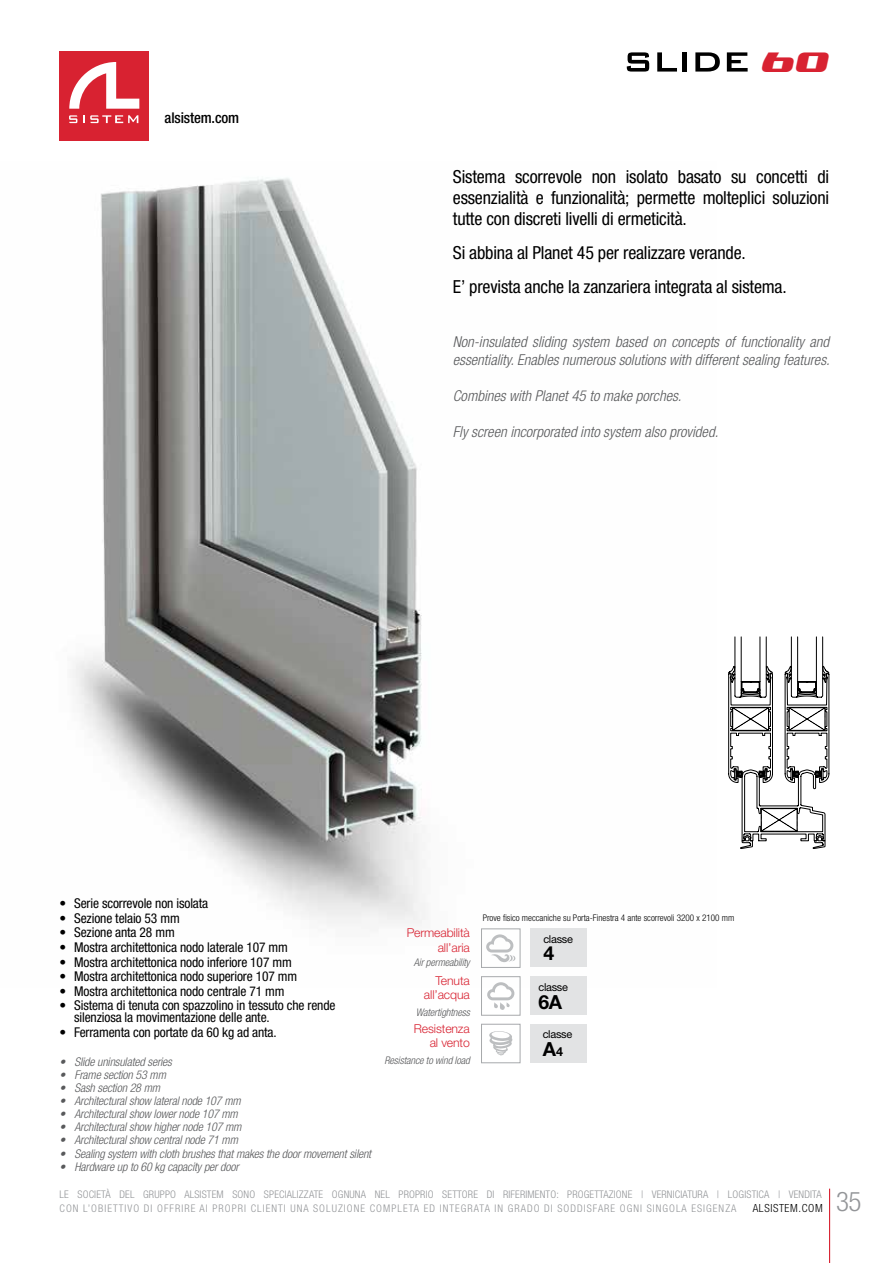
<style>
.page{position:relative;width:893px;height:1263px;background:#fff}
.page>*{position:absolute;margin:0;border:0;box-sizing:border-box;transform-origin:0 0}
.t1{font:30.45px "Nationalyze ALP";color:#d82231}
.t2{font:300 condensed 27px "Helvetica Neue LT Std";color:#939598}
.t3{font:700 19.35px "Helvetica Neue LT Pro";color:#000}
.t4{font:condensed 18px/21px "Helvetica Neue LT Std";letter-spacing:-.01em;color:#000;text-align:justify}
.t5{font:italic 300 condensed 15px/18px "Helvetica Neue LT Std";color:#58595b}
.t6{font:500 condensed 14.85px "Helvetica Neue LT Std";letter-spacing:-.01em;color:#000}
.t7{font:condensed 13.5px/12px "Helvetica Neue LT Std";letter-spacing:-.01em;color:#000}
.t8{font:300 12.15px/14.2px "Helvetica Neue LT Pro";letter-spacing:-.01em;color:#d82231;text-align:right}
.t9{font:italic 300 condensed 12px "Helvetica Neue LT Std";letter-spacing:-.01em;color:#58595b}
.t10{font:300 condensed 11.25px "Helvetica Neue LT Std";letter-spacing:.055em;color:#000}
.t11{font:10.95px "Helvetica Neue LT Pro";letter-spacing:-.025em;color:#000}
.t12{font:300 condensed 10.5px/13.5px "Helvetica Neue LT Std";letter-spacing:.015em;color:#939598}
.t13{font:italic 300 condensed 10.5px "Helvetica Neue LT Std";letter-spacing:-.01em;color:#58595b}
.t14{font:300 condensed 9.15px "Helvetica Neue LT Std";color:#000}
.s1{font-size:12.45px}
</style>
<div class="page">
<div style="left:60px;top:51px;width:89px;height:90px;background:#d82231"></div>
<svg style="left:69px;top:62px;width:70px;height:47px"></svg>
<svg style="left:69px;top:115px;width:8px;height:8px"></svg>
<svg style="left:83px;top:115px;width:55px;height:8px"></svg>
<hr style="left:829px;top:1188px;width:1px;height:75px;background:#d82231">
<img style="left:72px;top:178px;width:515px;height:810px">
<svg style="left:627px;top:52px;width:22px;height:20px"></svg>
<svg style="left:657px;top:52px;width:20px;height:20px"></svg>
<div style="left:682px;top:52px;width:5px;height:20px;background:#000"></div>
<svg style="left:695px;top:52px;width:25px;height:20px"></svg>
<svg style="left:727px;top:52px;width:21px;height:20px"></svg>
<svg style="left:728px;top:637px;width:101px;height:212px"></svg>
<div style="left:530px;top:929px;width:57px;height:38px;background:#e2e3e4"></div>
<div style="left:530px;top:976px;width:57px;height:39px;background:#e2e3e4"></div>
<div style="left:530px;top:1024px;width:57px;height:38px;background:#e2e3e4"></div>
<div style="left:481px;top:976px;width:39px;height:39px;border:1px solid #a7a9ac"></div>
<svg style="left:487px;top:982px;width:27px;height:28px"></svg>
<div style="left:481px;top:929px;width:39px;height:39px;border:1px solid #a7a9ac"></div>
<svg style="left:486px;top:934px;width:30px;height:28px"></svg>
<div style="left:481px;top:1024px;width:39px;height:39px;border:1px solid #a7a9ac"></div>
<svg style="left:489px;top:1031px;width:23px;height:25px"></svg>
<p class="t6" style="left:165px;top:109px;width:76px">alsistem.com</p>
<h1 class="t1" style="left:762px;top:43px;width:69px">60</h1>
<h3 class="t4" style="left:453px;top:166px;width:378px">Sistema scorrevole non isolato basato su concetti di essenzialità e funzionalità; permette molteplici soluzioni tutte con discreti livelli di ermeticità.</h3>
<h3 class="t4" style="left:453px;top:235px;width:335px;line-height:33.9px">Si abbina al Planet 45 per realizzare verande.<br>E’ prevista anche la zanzariera integrata al sistema.</h3>
<p class="t5" style="left:453px;top:333px;width:378px">Non-insulated sliding system based on concepts of functionality and essentiality. Enables numerous solutions with different sealing features.</p>
<p class="t5" style="left:453px;top:387px;width:230px">Combines with Planet 45 to make porches.</p>
<p class="t5" style="left:453px;top:423px;width:267px">Fly screen incorporated into system also provided.</p>
<p class="t7" style="left:60px;top:897px;width:150px">• Serie scorrevole non isolata</p>
<p class="t7" style="left:60px;top:912px;width:122px">• Sezione telaio 53 mm</p>
<p class="t7" style="left:60px;top:926px;width:117px">• Sezione anta 28 mm</p>
<p class="t7" style="left:60px;top:941px;width:230px">• Mostra architettonica nodo laterale 107 mm</p>
<p class="t7" style="left:60px;top:956px;width:234px">• Mostra architettonica nodo inferiore 107 mm</p>
<p class="t7" style="left:60px;top:970px;width:239px">• Mostra architettonica nodo superiore 107 mm</p>
<p class="t7" style="left:60px;top:985px;width:227px">• Mostra architettonica nodo centrale 71 mm</p>
<p class="t7" style="left:74px;top:999px;width:263px;text-indent:-15px">• Sistema di tenuta con spazzolino in tessuto che rende silenziosa la movimentazione delle ante.</p>
<p class="t7" style="left:60px;top:1026px;width:219px">• Ferramenta con portate da 60 kg ad anta.</p>
<p class="t9" style="left:60px;top:1054px;width:114px">• Slide uninsulated series</p>
<p class="t9" style="left:60px;top:1068px;width:108px">• Frame section 53 mm</p>
<p class="t9" style="left:60px;top:1081px;width:102px">• Sash section 28 mm</p>
<p class="t9" style="left:60px;top:1094px;width:183px">• Architectural show lateral node 107 mm</p>
<p class="t9" style="left:60px;top:1107px;width:180px">• Architectural show lower node 107 mm</p>
<p class="t9" style="left:60px;top:1120px;width:183px">• Architectural show higher node 107 mm</p>
<p class="t9" style="left:60px;top:1133px;width:180px">• Architectural show central node 71 mm</p>
<p class="t9" style="left:60px;top:1146px;width:313px">• Sealing system with cloth brushes that makes the door movement silent</p>
<p class="t9" style="left:60px;top:1159px;width:181px">• Hardware up to 60 kg capacity per door</p>
<p class="t8" style="left:407px;top:926px;width:65px">Permeabilità all’aria</p>
<p class="t8" style="left:424px;top:973px;width:47px">Tenuta all’acqua</p>
<p class="t8" style="left:414px;top:1021px;width:57px">Resistenza al vento</p>
<p class="t13" style="left:414px;top:957px;width:58px">Air permeability</p>
<p class="t13" style="left:416px;top:1006px;width:56px">Watertightness</p>
<p class="t13" style="left:384px;top:1054px;width:87px">Resistance to wind load</p>
<p class="t14" style="left:483px;top:913px;width:253px">PROVE FISICO MECCANICHE SU PORTA-FINESTRA 4 ANTE SCORREVOLI 3200 X 2100 MM</p>
<p class="t11" style="left:543px;top:933px;width:31px">classe</p>
<h3 class="t3" style="left:543px;top:941px;width:12px">4</h3>
<p class="t11" style="left:538px;top:981px;width:31px">classe</p>
<h3 class="t3" style="left:538px;top:990px;width:25px">6A</h3>
<p class="t11" style="left:543px;top:1028px;width:31px">classe</p>
<h3 class="t3" style="left:543px;top:1037px;width:22px">A<span class="s1">4</span></h3>
<p class="t12" style="left:60px;top:1188px;width:764px">LE SOCIETÀ DEL GRUPPO ALSISTEM SONO SPECIALIZZATE OGNUNA NEL PROPRIO SETTORE DI RIFERIMENTO: PROGETTAZIONE | VERNICIATURA | LOGISTICA | VENDITA<br>CON L’OBIETTIVO DI OFFRIRE AI PROPRI CLIENTI UNA SOLUZIONE COMPLETA ED INTEGRATA IN GRADO DI SODDISFARE OGNI SINGOLA ESIGENZA</p>
<p class="t10" style="left:753px;top:1201px;width:70px">ALSISTEM.COM</p>
<h2 class="t2" style="left:836px;top:1186px;width:27px">35</h2>
</div>
